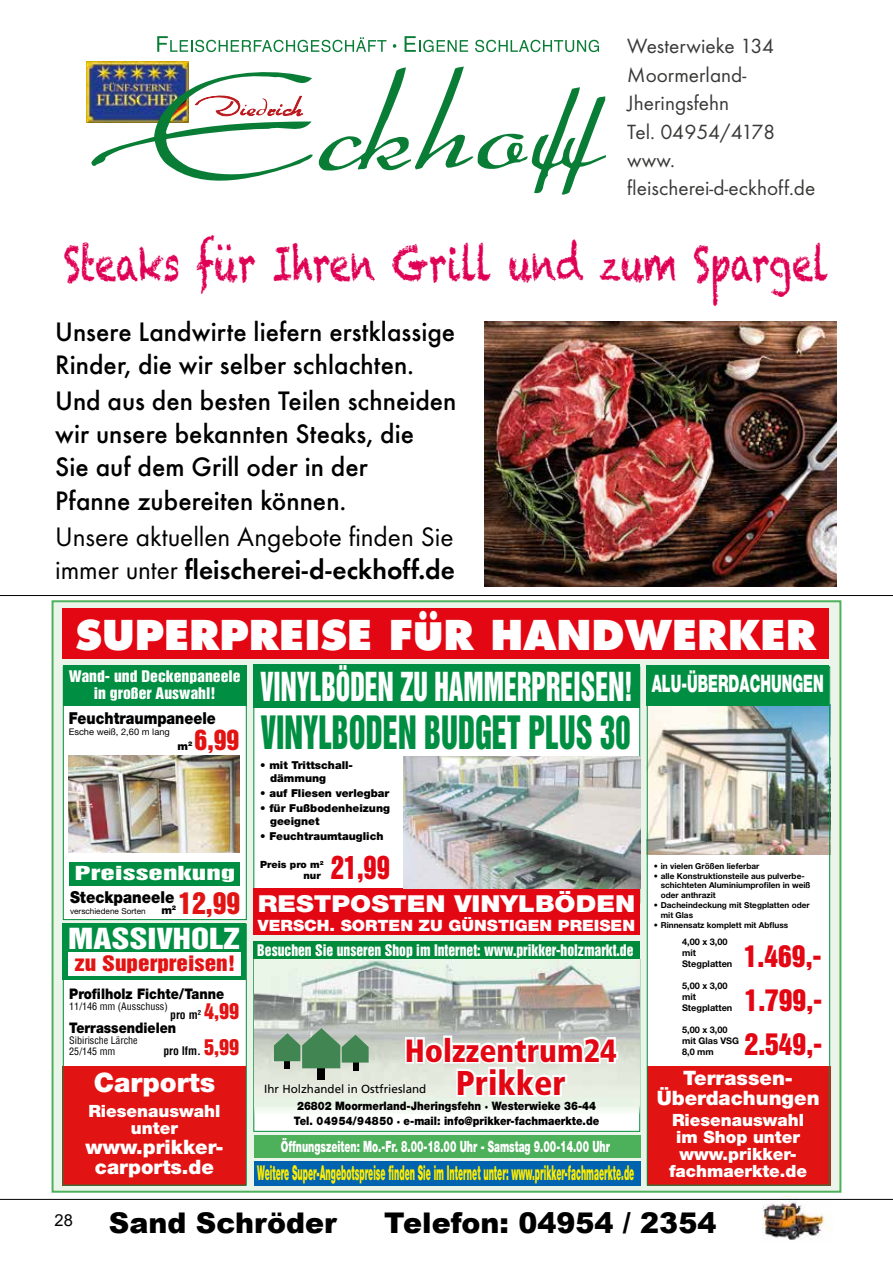
<style>
.page{position:relative;width:893px;height:1263px;background:#fff}
.page>*{position:absolute;margin:0;border:0;box-sizing:border-box;transform-origin:0 0}
.t1{font:47.4px "Chalkduster";color:#df0055;scale:.7 1}
.t2{font:42px "Helvetica Inserat";color:#008f42;scale:.72 1}
.t3{font:800 40.2px "Futura LT";color:#fff}
.t4{font:36.6px "Helvetica Inserat";color:#fff;scale:.71 1}
.t5{font:900 condensed 34.35px "Frutiger";color:#e30613}
.t6{font:900 condensed 32.1px "Frutiger";color:#e30613}
.t7{font:29.25px "Helvetica Inserat";color:#e30613;scale:.9 1}
.t8{font:900 28.5px "Arial";color:#000}
.t9{font:500 27.75px/33.3px "Futura T";color:#000}
.t10{font:27.75px/33.3px "Futura T";color:#000}
.t11{font:27.45px "Helvetica Inserat";color:#e30613}
.t12{font:27.45px "Helvetica Inserat";color:#e21313}
.t13{font:900 26.85px "Helvetica Neue";color:#fff}
.t14{font:26.7px "Helvetica Inserat LT";color:#fff;scale:1.22 1}
.t15{font:25.65px "Helvetica Inserat";color:#e21313}
.t16{font:900 24.15px "Helvetica Neue";color:#fff;scale:.58 1}
.t17{font:900 23.4px "Helvetica Neue";color:#fff;scale:1.13 1}
.t18{font:21.3px/28.3px "Futura T";color:#3a3938}
.t19{font:900 20.4px "Helvetica Neue";color:#ffed00;scale:.4 1}
.t20{font:20.1px "Helvetica Inserat LT";color:#e21313}
.t21{font:900 19.95px/20px "Helvetica Neue";color:#fff;text-align:center}
.t22{font:19.5px "Helvetica Inserat LT";color:#e21313;scale:1.19 1}
.t23{font:17.7px "Helvetica Inserat";color:#fff;scale:1.63 1}
.t24{font:900 16.95px/17px "Helvetica Neue";color:#fff;text-align:center}
.t25{font:900 16.5px "Helvetica Neue";color:#000;scale:.86 1}
.t26{font:900 16.5px "Helvetica Neue";color:#000;scale:.9 1}
.t27{font:16.5px "Arial";color:#000}
.t28{font:900 15.6px "Helvetica Neue";color:#fff;scale:.62 1}
.t29{font:900 15.6px "Helvetica Neue";color:#fff;scale:1.07 1}
.t30{font:14.7px/17.5px "Helvetica Inserat";color:#fff;text-align:center;scale:1.07 1}
.t31{font:900 14.7px "Helvetica Neue";color:#000;scale:.88 1}
.t32{font:14.55px "Helvetica Inserat";color:#fff;scale:.93 1}
.t33{font:900 11.7px/14.5px "Helvetica Neue";color:#000;scale:.88 1}
.t34{font:11.7px "Frutiger";color:#000}
.t35{font:700 condensed 11.55px "Helvetica";color:#000}
.t36{font:900 10.95px/13.2px "Helvetica Neue";color:#000}
.t37{font:condensed 10.05px/10.9px "Helvetica";color:#000}
.t38{font:900 9.9px/10.9px "Helvetica Neue";color:#000;text-align:right}
.t39{font:700 9.15px/10.9px "Helvetica Neue";color:#000}
.t40{font:9.15px "Helvetica Neue";color:#000}
.t41{font:700 8.25px/9.9px "Helvetica Neue";color:#000}
.t42{font:8.25px "Helvetica Neue";color:#000}
.s1{font-weight:600}
.s2{font-size:52.2px}
.s3{font-family:"Helvetica Inserat LT";font-weight:400;font-stretch:normal;font-size:20.1px;color:#e21313}
</style>
<div class="page">
<img style="left:763px;top:1196px;width:69px;height:44px">
<hr style="left:0;top:1199px;width:893px;height:1px;background:#000">
<hr style="left:0;top:595px;width:893px;height:1px;background:#000">
<img style="left:87px;top:62px;width:101px;height:61px">
<svg style="left:157px;top:36px;width:229px;height:16px"></svg>
<svg style="left:393px;top:44px;width:3px;height:4px"></svg>
<svg style="left:405px;top:36px;width:63px;height:16px"></svg>
<svg style="left:475px;top:40px;width:124px;height:12px"></svg>
<svg style="left:91px;top:67px;width:515px;height:128px"></svg>
<img style="left:485px;top:322px;width:351px;height:265px">
<svg style="left:53px;top:601px;width:787px;height:591px;background:#d0dfcd"></svg>
<div style="left:63px;top:608px;width:766px;height:50px;background:#e30613"></div>
<div style="left:63px;top:667px;width:183px;height:252px;background:#fff"></div>
<div style="left:63px;top:666px;width:184px;height:254px;border:1px solid #008b3c"></div>
<div style="left:647px;top:667px;width:183px;height:518px;background:#fff"></div>
<img style="left:649px;top:705px;width:179px;height:150px">
<div style="left:647px;top:1066px;width:183px;height:119px;background:#e21313"></div>
<div style="left:647px;top:666px;width:183px;height:519px;border:1px solid #008f42"></div>
<div style="left:63px;top:924px;width:183px;height:261px;background:#fff"></div>
<div style="left:63px;top:1066px;width:183px;height:119px;background:#e21313"></div>
<div style="left:63px;top:924px;width:184px;height:261px;border:1px solid #008b3c"></div>
<div style="left:63px;top:665px;width:184px;height:40px;background:#008f42"></div>
<div style="left:647px;top:665px;width:182px;height:40px;background:#008f42"></div>
<div style="left:69px;top:862px;width:171px;height:23px;background:#008f42"></div>
<img style="left:69px;top:755px;width:170px;height:98px">
<div style="left:63px;top:924px;width:183px;height:56px;background:#008f42"></div>
<div style="left:68px;top:952px;width:173px;height:23px;background:#fff"></div>
<div style="left:254px;top:959px;width:386px;height:172px;background:#fff"></div>
<img style="left:254px;top:959px;width:385px;height:154px">
<div style="left:254px;top:1136px;width:386px;height:22px;background:#4db05b"></div>
<div style="left:254px;top:1161px;width:386px;height:24px;background:#0063af"></div>
<svg style="left:403px;top:1029px;width:217px;height:70px"></svg>
<div style="left:285px;top:1059px;width:5px;height:10px;background:#000"></div>
<div style="left:317px;top:1067px;width:8px;height:13px;background:#000"></div>
<div style="left:353px;top:1058px;width:5px;height:13px;background:#000"></div>
<svg style="left:274px;top:1028px;width:95px;height:40px;background:#6f9c79"></svg>
<div style="left:254px;top:941px;width:386px;height:18px;background:#008b3c"></div>
<div style="left:254px;top:667px;width:386px;height:236px;background:#fff"></div>
<div style="left:253px;top:665px;width:387px;height:43px;background:#008f42"></div>
<div style="left:253px;top:888px;width:387px;height:46px;background:#e30613"></div>
<img style="left:403px;top:756px;width:237px;height:132px">
<h3 class="t18" style="left:627px;top:32px;width:190px">Westerwieke 134<br>Moormerland-<br>Jheringsfehn<br>Tel. 04954/4178 www. fleischerei-d-eckhoff.de</h3>
<h1 class="t1" style="left:64px;top:236px;width:1094px">Steaks für Ihren Grill und zum Spargel</h1>
<h3 class="t9" style="left:55px;top:314px;width:402px">Unsere Landwirte liefern erstklassige<br>Rinder, die wir selber schlachten.</h3>
<h3 class="t9" style="left:55px;top:384px;width:403px">Und aus den besten Teilen schneiden wir unsere bekannten Steaks, die<br>Sie auf dem Grill oder in der<br>Pfanne zubereiten können.</h3>
<h3 class="t10" style="left:55px;top:519px;width:401px">Unsere aktuellen Angebote finden Sie immer unter <span class="s1">fleischerei-d-eckhoff.de</span></h3>
<h3 class="t3" style="left:76px;top:610px;width:742px">SUPERPREISE F<span class="s2">ü</span>R HANDWERKER</h3>
<h3 class="t30" style="left:69px;top:667px;width:162px">Wand- und Deckenpaneele in großer Auswahl!</h3>
<h3 class="t16" style="left:652px;top:669px;width:298px">ALU-ÜBERDACHUNGEN</h3>
<h3 class="t25" style="left:69px;top:709px;width:173px">Feuchtraumpaneele</h3>
<p class="t40" style="left:69px;top:727px;width:103px">Esche weiß, 2,60 m lang</p>
<h3 class="t36" style="left:178px;top:739px;width:16px">m<sup>2</sup></h3>
<h3 class="t4" style="left:261px;top:664px;width:526px">VINYLBÖDEN ZU HAMMERPREISEN!</h3>
<h2 class="t2" style="left:261px;top:707px;width:515px">VINYLBODEN BUDGET PLUS 30</h2>
<h3 class="t36" style="left:270px;top:759px;width:84px;text-indent:-10px">• mit Trittschall&shy;dämmung</h3>
<h3 class="t36" style="left:260px;top:787px;width:131px">• auf Fliesen verlegbar</h3>
<h3 class="t36" style="left:270px;top:802px;width:121px;line-height:12.8px;text-indent:-10px">• für Fußbodenheizung geeignet</h3>
<h3 class="t36" style="left:260px;top:829px;width:125px">• Feuchtraumtauglich</h3>
<h3 class="t15" style="left:195px;top:724px;width:46px">6,99</h3>
<h3 class="t23" style="left:75px;top:862px;width:100px">Preissenkung</h3>
<h3 class="t26" style="left:70px;top:887px;width:117px">Steckpaneele</h3>
<p class="t42" style="left:70px;top:906px;width:77px">verschiedene Sorten</p>
<h3 class="t36" style="left:161px;top:903px;width:16px">m<sup>2</sup></h3>
<h3 class="t12" style="left:178px;top:886px;width:63px">12,99</h3>
<h3 class="t14" style="left:68px;top:922px;width:142px">MASSIVHOLZ</h3>
<h3 class="t22" style="left:75px;top:951px;width:137px">zu Superpreisen!</h3>
<h3 class="t31" style="left:69px;top:985px;width:178px">Profilholz Fichte/Tanne</h3>
<p class="t37" style="left:69px;top:1001px;width:100px">11/146 mm (Ausschuss)</p>
<h3 class="t35" style="left:170px;top:1007px;width:32px">pro m<sup>2</sup></h3>
<h3 class="t20" style="left:204px;top:999px;width:37px">4,99</h3>
<h3 class="t31" style="left:69px;top:1019px;width:123px">Terrassendielen</h3>
<p class="t37" style="left:69px;top:1035px;width:70px">Sibirische Lärche<br>25/145 mm</p>
<h3 class="t35" style="left:163px;top:1043px;width:77px">pro lfm. <span class="s3">5,99</span></h3>
<h3 class="t13" style="left:94px;top:1066px;width:123px">Carports</h3>
<h3 class="t24" style="left:88px;top:1102px;width:134px">Riesenauswahl unter</h3>
<h3 class="t21" style="left:85px;top:1136px;width:140px">www.prikker&shy;carports.de</h3>
<p class="t38" style="left:260px;top:859px;width:65px">Preis pro m<sup>2 </sup>nur</p>
<h3 class="t7" style="left:331px;top:850px;width:67px">21,99</h3>
<h3 class="t17" style="left:258px;top:890px;width:335px">RESTPOSTEN VINYLBÖDEN</h3>
<h3 class="t29" style="left:258px;top:916px;width:354px">VERSCH. SORTEN ZU GÜNSTIGEN PREISEN</h3>
<h3 class="t32" style="left:257px;top:941px;width:406px">Besuchen Sie unseren Shop im Internet: www.prikker-holzmarkt.de</h3>
<h3 class="t6" style="left:405px;top:1031px;width:214px">Holzzentrum24</h3>
<h3 class="t34" style="left:264px;top:1082px;width:164px">Ihr Holzhandel in Ostfriesland</h3>
<h3 class="t5" style="left:456px;top:1062px;width:112px">Prikker</h3>
<h3 class="t33" style="left:294px;top:1099px;width:348px">26802 Moormerland-Jheringsfehn · Westerwieke 36-44<br>Tel. 04954/94850 · e-mail: info@prikker-fachmaerkte.de</h3>
<h3 class="t28" style="left:281px;top:1137px;width:533px">Öffnungszeiten: Mo.-Fr. 8.00-18.00 Uhr - Samstag 9.00-14.00 Uhr</h3>
<h3 class="t19" style="left:257px;top:1160px;width:944px">Weitere Super-Angebotspreise finden Sie im Internet unter: www.prikker-fachmaerkte.de</h3>
<p class="t41" style="left:654px;top:860px;width:107px">• in vielen Größen lieferbar</p>
<p class="t41" style="left:661px;top:870px;width:151px;text-indent:-7px">• alle Konstruktionsteile aus pulverbe&shy;schichteten Aluminiumprofilen in weiß oder anthrazit</p>
<p class="t41" style="left:661px;top:900px;width:150px;text-indent:-7px">• Dacheindeckung mit Stegplatten oder mit Glas</p>
<p class="t41" style="left:654px;top:920px;width:136px">• Rinnensatz komplett mit Abfluss</p>
<p class="t39" style="left:682px;top:936px;width:52px">4,00 x 3,00 mit<br>Stegplatten</p>
<h3 class="t11" style="left:744px;top:940px;width:79px">1.469,-</h3>
<p class="t39" style="left:682px;top:980px;width:52px">5,00 x 3,00 mit<br>Stegplatten</p>
<h3 class="t11" style="left:745px;top:984px;width:79px">1.799,-</h3>
<p class="t39" style="left:682px;top:1024px;width:59px">5,00 x 3,00 mit Glas VSG<br>8,0 mm</p>
<h3 class="t11" style="left:745px;top:1028px;width:79px">2.549,-</h3>
<h3 class="t21" style="left:657px;top:1068px;width:164px">Terrassen-<br>Überdachungen</h3>
<h3 class="t24" style="left:669px;top:1111px;width:140px">Riesenauswahl im Shop unter www.prikker&shy;fachmaerkte.de</h3>
<h3 class="t27" style="left:55px;top:1209px;width:20px">28</h3>
<h3 class="t8" style="left:109px;top:1202px;width:230px">Sand Schröder</h3>
<h3 class="t8" style="left:384px;top:1202px;width:334px">Telefon: 04954 / 2354</h3>
</div>
